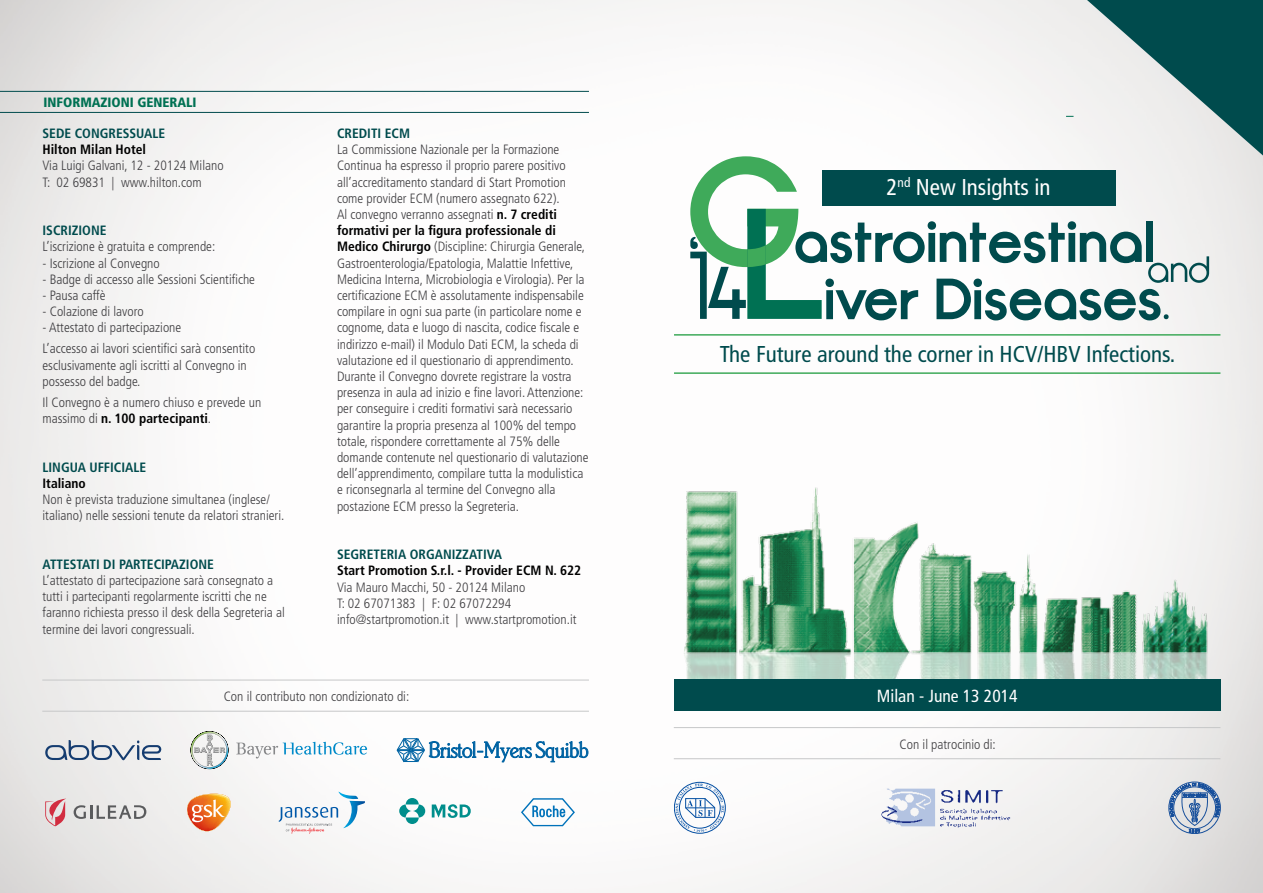
<style>
.page{position:relative;width:1263px;height:893px;background:#fff}
.page>*{position:absolute;margin:0;border:0;box-sizing:border-box;transform-origin:0 0}
.t1{font:700 57.9px/57.3px "Opificio";color:#004b4d;text-align:center}
.t2{font:condensed 22.95px "Frutiger";color:#004b4d}
.t3{font:condensed 22.95px "Frutiger";color:#fff}
.t4{font:condensed 17.55px "Frutiger";color:#fff}
.t5{font:300 condensed 13.5px/16.2px "Frutiger";color:#3e3d40}
.t6{font:700 condensed 13.5px "Frutiger";color:#004b4d}
.t7{font:700 condensed 13.5px "Frutiger";color:#000}
.t8{font:900 condensed 13.5px "Frutiger";color:#007153}
.s1{font-weight:700;color:#000}
.s2{font-weight:400}
</style>
<div class="page">
<img style="left:0;top:0;width:1263px;height:893px">
<img style="left:683px;top:487px;width:529px;height:166px">
<img style="left:683px;top:653px;width:529px;height:27px">
<div style="left:674px;top:680px;width:546px;height:31px;background:#004b4d"></div>
<svg style="left:1087px;top:0;width:176px;height:156px;background:#789c9d"></svg>
<div style="left:822px;top:170px;width:293px;height:35px;background:#004b4d"></div>
<svg style="left:1148px;top:256px;width:61px;height:27px"></svg>
<svg style="left:690px;top:156px;width:132px;height:164px"></svg>
<hr style="left:674px;top:334px;width:546px;height:2px;background:#3faa5a">
<hr style="left:674px;top:372px;width:546px;height:2px;background:#3faa5a">
<div style="left:674px;top:782px;width:52px;height:52px;border:1px solid #034ea2;border-radius:50%"></div>
<svg style="left:675px;top:783px;width:49px;height:49px"></svg>
<img style="left:877px;top:784px;width:65px;height:1px">
<img style="left:877px;top:785px;width:135px;height:46px">
<svg style="left:1170px;top:782px;width:49px;height:51px;background:#9db0c9"></svg>
<div style="left:1174px;top:787px;width:41px;height:42px;border:1px solid #174f9b;border-radius:50%"></div>
<div style="left:1169px;top:782px;width:51px;height:52px;border:1px solid #174f9b;border-radius:50%"></div>
<hr style="left:0;top:91px;width:589px;height:1px;background:#004b4d">
<hr style="left:0;top:112px;width:589px;height:1px;background:#004b4d">
<hr style="left:42px;top:680px;width:547px;height:1px;background:#c6c7c8">
<hr style="left:42px;top:711px;width:547px;height:1px;background:#c6c7c8">
<hr style="left:674px;top:727px;width:546px;height:1px;background:#c6c7c8">
<hr style="left:674px;top:758px;width:546px;height:1px;background:#c6c7c8">
<svg style="left:187px;top:794px;width:44px;height:37px"></svg>
<svg style="left:74px;top:805px;width:72px;height:14px"></svg>
<svg style="left:45px;top:799px;width:21px;height:27px"></svg>
<svg style="left:521px;top:798px;width:54px;height:28px"></svg>
<svg style="left:279px;top:791px;width:86px;height:43px"></svg>
<svg style="left:406px;top:798px;width:13px;height:6px"></svg>
<svg style="left:406px;top:817px;width:13px;height:7px"></svg>
<svg style="left:399px;top:804px;width:13px;height:13px"></svg>
<svg style="left:413px;top:804px;width:12px;height:13px"></svg>
<svg style="left:432px;top:804px;width:39px;height:14px"></svg>
<svg style="left:45px;top:740px;width:116px;height:20px;background:#b1bbc9"></svg>
<svg style="left:396px;top:738px;width:192px;height:24px"></svg>
<svg style="left:190px;top:731px;width:38px;height:38px"></svg>
<svg style="left:236px;top:742px;width:131px;height:16px"></svg>
<p class="t8" style="left:44px;top:94px;width:153px">INFORMAZIONI GENERALI</p>
<p class="t6" style="left:43px;top:125px;width:124px">SEDE CONGRESSUALE</p>
<p class="t7" style="left:43px;top:141px;width:105px">Hilton Milan Hotel</p>
<p class="t5" style="left:43px;top:158px;width:183px">Via Luigi Galvani, 12 - 20124 Milano<br>T: 02 69831 | www.hilton.com</p>
<p class="t6" style="left:43px;top:222px;width:66px">ISCRIZIONE</p>
<p class="t5" style="left:43px;top:239px;width:174px">L’iscrizione è gratuita e comprende:</p>
<p class="t5" style="left:43px;top:255px;width:119px">- Iscrizione al Convegno</p>
<p class="t5" style="left:43px;top:271px;width:214px">- Badge di accesso alle Sessioni Scientifiche</p>
<p class="t5" style="left:43px;top:287px;width:64px">- Pausa caffè</p>
<p class="t5" style="left:43px;top:304px;width:103px">- Colazione di lavoro</p>
<p class="t5" style="left:43px;top:317px;width:214px;line-height:21px">- Attestato di partecipazione<br>L’accesso ai lavori scientifici sarà consentito</p>
<p class="t5" style="left:43px;top:357px;width:206px">esclusivamente agli iscritti al Convegno in possesso del badge.</p>
<p class="t5" style="left:43px;top:394px;width:220px">Il Convegno è a numero chiuso e prevede un massimo di <span class="s1">n. 100 partecipanti</span>.</p>
<p class="t6" style="left:43px;top:459px;width:105px">LINGUA UFFICIALE</p>
<p class="t7" style="left:43px;top:475px;width:45px">Italiano</p>
<p class="t5" style="left:43px;top:491px;width:243px">Non è prevista traduzione simultanea (inglese/ italiano) nelle sessioni tenute da relatori stranieri.</p>
<p class="t6" style="left:43px;top:556px;width:173px">ATTESTATI DI PARTECIPAZIONE</p>
<p class="t5" style="left:43px;top:572px;width:244px">L’attestato di partecipazione sarà consegnato a tutti i partecipanti regolarmente iscritti che ne faranno richiesta presso il desk della Segreteria al termine dei lavori congressuali.</p>
<p class="t6" style="left:337px;top:125px;width:75px">CREDITI ECM</p>
<p class="t5" style="left:337px;top:142px;width:253px">La Commissione Nazionale per la Formazione Continua ha espresso il proprio parere positivo all’accreditamento standard di Start Promotion come provider ECM (numero assegnato 622).<br>Al convegno verranno assegnati <span class="s1">n. 7 crediti formativi per la figura professionale di Medico Chirurgo</span> (Discipline: Chirurgia Generale, Gastroenterologia/Epatologia, Malattie Infettive, Medicina Interna, Microbiologia e Virologia). Per la certificazione ECM è assolutamente indispensabile compilare in ogni sua parte (in particolare nome e cognome, data e luogo di nascita, codice fiscale e indirizzo e-mail) il Modulo Dati ECM, la scheda di valutazione ed il questionario di apprendimento.<br>Durante il Convegno dovrete registrare la vostra presenza in aula ad inizio e fine lavori. Attenzione: per conseguire i crediti formativi sarà necessario garantire la propria presenza al 100% del tempo totale, rispondere correttamente al 75% delle domande contenute nel questionario di valutazione dell’apprendimento, compilare tutta la modulistica e riconsegnarla al termine del Convegno alla postazione ECM presso la Segreteria.</p>
<p class="t6" style="left:337px;top:546px;width:167px">SEGRETERIA ORGANIZZATIVA</p>
<p class="t7" style="left:337px;top:563px;width:189px">Start Promotion S.r.l. - Provider ecm</p>
<p class="t7" style="left:545px;top:563px;width:37px">N. 622</p>
<p class="t5" style="left:337px;top:579px;width:241px">Via Mauro Macchi, 50 - 20124 Milano<br>T: 02 67071383 | F: 02 67072294 info@startpromotion.it | www.startpromotion.it</p>
<p class="t5" style="left:224px;top:688px;width:187px">Con il contributo non condizionato di:</p>
<h2 class="t3" style="left:886px;top:174px;width:165px">2<sup>nd</sup> New Insights in</h2>
<h1 class="t1" style="left:794px;top:214px;width:378px">astrointestinal iver Diseases<span class="s2">.</span></h1>
<h2 class="t2" style="left:720px;top:341px;width:457px">The Future around the corner in HCV/HBV Infections.</h2>
<p class="t4" style="left:877px;top:685px;width:142px">Milan - June 13 2014</p>
<p class="t5" style="left:899px;top:736px;width:98px">Con il patrocinio di:</p>
</div>
